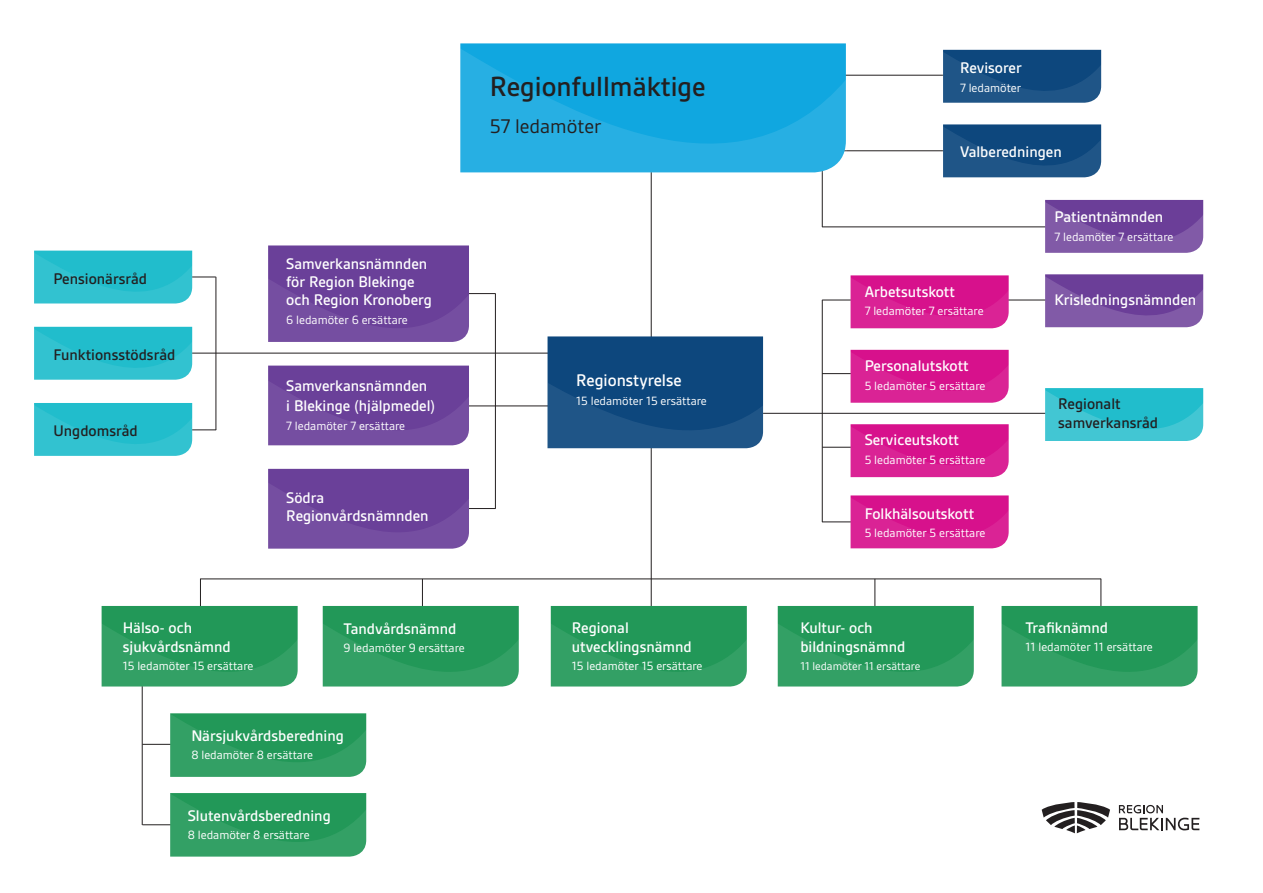
<style>
.page{position:relative;width:1263px;height:893px;background:#fff}
.page>*{position:absolute;margin:0;border:0;box-sizing:border-box;transform-origin:0 0}
.t1{font:500 29.7px "Gesta";color:#231f20}
.t2{font:21.3px "Gesta";color:#231f20}
.t3{font:500 18.15px "Gesta";color:#fff}
.t4{font:500 16.5px/19.2px "Gesta";color:#fff}
.t5{font:500 16.5px/18.9px "Gesta";color:#231f20}
.t6{font:12.9px "Gesta";color:#fff}
.t7{font:12.15px "Gesta";color:#fff}
</style>
<div class="page">
<hr style="left:183px;top:353px;width:371px;height:1px;background:#231f20">
<hr style="left:216px;top:277px;width:1px;height:153px;background:#231f20">
<hr style="left:145px;top:277px;width:71px;height:1px;background:#231f20">
<hr style="left:148px;top:430px;width:68px;height:1px;background:#231f20">
<svg style="left:34px;top:327px;width:158px;height:53px;background:#2bc0ce"></svg>
<svg style="left:34px;top:251px;width:158px;height:53px;background:#2cc0ce"></svg>
<svg style="left:34px;top:403px;width:158px;height:53px;background:#2abfce"></svg>
<hr style="left:841px;top:75px;width:161px;height:1px;background:#231f20">
<hr style="left:839px;top:151px;width:163px;height:1px;background:#231f20">
<hr style="left:822px;top:300px;width:234px;height:1px;background:#231f20">
<hr style="left:711px;top:413px;width:350px;height:1px;background:#231f20">
<hr style="left:822px;top:227px;width:234px;height:1px;background:#231f20">
<hr style="left:822px;top:447px;width:57px;height:1px;background:#231f20">
<hr style="left:822px;top:300px;width:1px;height:222px;background:#231f20">
<hr style="left:822px;top:373px;width:68px;height:1px;background:#231f20">
<hr style="left:822px;top:522px;width:61px;height:1px;background:#231f20">
<hr style="left:651px;top:73px;width:1px;height:542px;background:#231f20">
<hr style="left:200px;top:579px;width:1px;height:32px;background:#231f20">
<hr style="left:422px;top:579px;width:1px;height:37px;background:#231f20">
<hr style="left:875px;top:579px;width:1px;height:34px;background:#231f20">
<hr style="left:1101px;top:579px;width:1px;height:34px;background:#231f20">
<hr style="left:200px;top:579px;width:901px;height:1px;background:#231f20">
<svg style="left:143px;top:713px;width:223px;height:64px;background:#45a872"></svg>
<svg style="left:142px;top:793px;width:224px;height:64px;background:#45a873"></svg>
<hr style="left:142px;top:677px;width:1px;height:148px;background:#231f20">
<hr style="left:424px;top:293px;width:71px;height:1px;background:#231f20">
<hr style="left:424px;top:406px;width:133px;height:1px;background:#231f20">
<hr style="left:822px;top:159px;width:1px;height:68px;background:#231f20">
<hr style="left:495px;top:293px;width:1px;height:216px;background:#231f20">
<hr style="left:424px;top:508px;width:72px;height:1px;background:#231f20">
<svg style="left:547px;top:336px;width:216px;height:114px;background:#1a5184"></svg>
<svg style="left:102px;top:606px;width:196px;height:81px;background:#2a9b5e"></svg>
<svg style="left:268px;top:245px;width:201px;height:97px;background:#6e459c"></svg>
<svg style="left:268px;top:366px;width:201px;height:79px;background:#6e469c"></svg>
<svg style="left:268px;top:469px;width:201px;height:80px;background:#6f479c"></svg>
<svg style="left:323px;top:606px;width:196px;height:81px;background:#2a9b5e"></svg>
<svg style="left:551px;top:606px;width:196px;height:81px;background:#2a9b5e"></svg>
<svg style="left:778px;top:606px;width:196px;height:81px;background:#2a9b5e"></svg>
<svg style="left:1001px;top:606px;width:196px;height:81px;background:#2a9c5e"></svg>
<svg style="left:943px;top:50px;width:158px;height:53px;background:#174f82"></svg>
<svg style="left:943px;top:124px;width:158px;height:54px;background:#1b5284"></svg>
<svg style="left:1045px;top:388px;width:158px;height:53px;background:#31c1cf"></svg>
<svg style="left:850px;top:495px;width:159px;height:54px;background:#d92093"></svg>
<svg style="left:850px;top:275px;width:159px;height:53px;background:#d91d92"></svg>
<svg style="left:850px;top:350px;width:159px;height:53px;background:#d81d91"></svg>
<svg style="left:850px;top:424px;width:159px;height:53px;background:#d81c91"></svg>
<svg style="left:1045px;top:200px;width:158px;height:53px;background:#764c9f"></svg>
<svg style="left:1045px;top:274px;width:158px;height:53px;background:#764c9f"></svg>
<svg style="left:461px;top:43px;width:385px;height:130px;background:#1cabe1"></svg>
<svg style="left:1119px;top:805px;width:80px;height:25px"></svg>
<svg style="left:1042px;top:802px;width:68px;height:31px"></svg>
<h1 class="t1" style="left:490px;top:70px;width:218px">Regionfullmäktige</h1>
<p class="t2" style="left:490px;top:115px;width:113px">57 ledamöter</p>
<p class="t5" style="left:53px;top:269px;width:95px">Pensionärsråd</p>
<p class="t5" style="left:53px;top:345px;width:123px">Funktionsstödsråd</p>
<p class="t5" style="left:53px;top:421px;width:86px">Ungdomsråd</p>
<p class="t4" style="left:286px;top:255px;width:147px;line-height:18px">Samverkansnämnden för Region Blekinge och Region Kronoberg</p>
<p class="t6" style="left:286px;top:313px;width:123px">6 ledamöter 6 ersättare</p>
<p class="t4" style="left:286px;top:376px;width:150px;line-height:19.8px">Samverkansnämnden i Blekinge (hjälpmedel)</p>
<p class="t6" style="left:286px;top:419px;width:120px">7 ledamöter 7 ersättare</p>
<p class="t4" style="left:286px;top:489px;width:144px;line-height:18px">Södra<br>Regionvårdsnämnden</p>
<p class="t4" style="left:123px;top:618px;width:109px">Hälso- och sjukvårdsnämnd</p>
<p class="t6" style="left:123px;top:659px;width:132px">15 ledamöter 15 ersättare</p>
<p class="t4" style="left:343px;top:619px;width:114px">Tandvårdsnämnd</p>
<p class="t6" style="left:343px;top:641px;width:123px">9 ledamöter 9 ersättare</p>
<p class="t4" style="left:191px;top:726px;width:154px">Närsjukvårdsberedning</p>
<p class="t6" style="left:191px;top:747px;width:123px">8 ledamöter 8 ersättare</p>
<p class="t4" style="left:188px;top:805px;width:144px">Slutenvårdsberedning</p>
<p class="t6" style="left:188px;top:827px;width:123px">8 ledamöter 8 ersättare</p>
<p class="t3" style="left:576px;top:370px;width:107px">Regionstyrelse</p>
<p class="t6" style="left:576px;top:394px;width:132px">15 ledamöter 15 ersättare</p>
<p class="t4" style="left:572px;top:618px;width:121px">Regional utvecklingsnämnd</p>
<p class="t6" style="left:572px;top:659px;width:132px">15 ledamöter 15 ersättare</p>
<p class="t4" style="left:960px;top:58px;width:63px">Revisorer</p>
<p class="t6" style="left:960px;top:80px;width:63px">7 ledamöter</p>
<p class="t4" style="left:960px;top:142px;width:103px">Valberedningen</p>
<p class="t4" style="left:865px;top:282px;width:92px">Arbetsutskott</p>
<p class="t6" style="left:865px;top:304px;width:120px">7 ledamöter 7 ersättare</p>
<p class="t4" style="left:865px;top:356px;width:106px">Personalutskott</p>
<p class="t6" style="left:865px;top:379px;width:122px">5 ledamöter 5 ersättare</p>
<p class="t4" style="left:865px;top:430px;width:96px">Serviceutskott</p>
<p class="t6" style="left:865px;top:452px;width:122px">5 ledamöter 5 ersättare</p>
<p class="t4" style="left:865px;top:504px;width:111px">Folkhälsoutskott</p>
<p class="t6" style="left:865px;top:526px;width:122px">5 ledamöter 5 ersättare</p>
<p class="t4" style="left:800px;top:618px;width:106px">Kultur- och bildningsnämnd</p>
<p class="t7" style="left:800px;top:659px;width:121px">11 ledamöter 11 ersättare</p>
<p class="t4" style="left:1054px;top:207px;width:110px">Patientnämnden</p>
<p class="t6" style="left:1054px;top:230px;width:120px">7 ledamöter 7 ersättare</p>
<p class="t4" style="left:1054px;top:290px;width:143px">Krisledningsnämnden</p>
<p class="t5" style="left:1058px;top:394px;width:101px">Regionalt samverkansråd</p>
<p class="t4" style="left:1026px;top:618px;width:84px">Trafiknämnd</p>
<p class="t6" style="left:1026px;top:640px;width:129px">11 ledamöter 11 ersättare</p>
</div>
